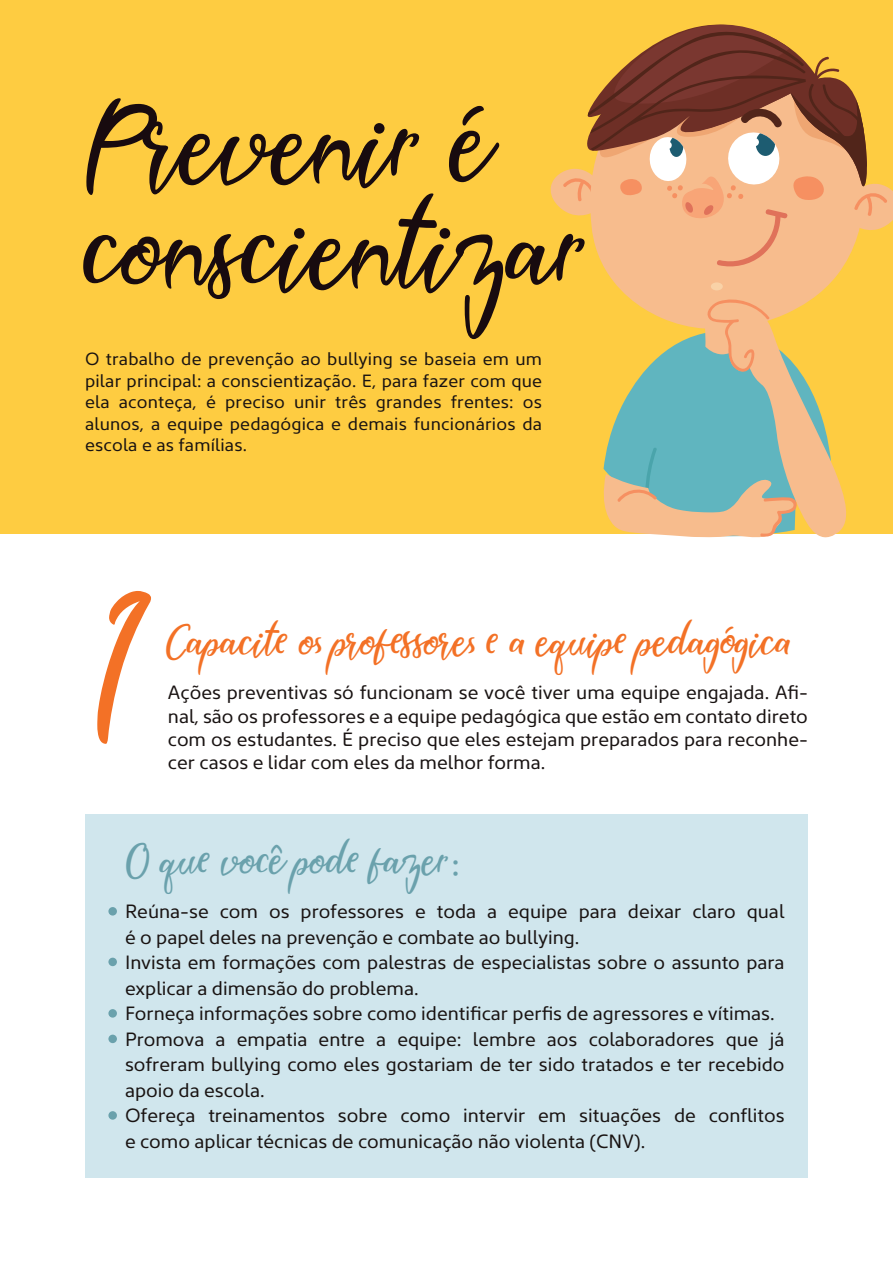
<style>
.page{position:relative;width:893px;height:1263px;background:#fff}
.page>*{position:absolute;margin:0;border:0;box-sizing:border-box;transform-origin:0 0}
.t1{font:198px "Visually";color:#f37126}
.t2{font:120px/105px "Visually";color:#180b0f}
.t3{font:45px "Visually";color:#f37126}
.t4{font:45px "Visually";color:#6aa1ac}
.t5{font:19.5px/25.5px "Kyrial Sans Pro";color:#191312;text-align:justify}
.t6{font:18px/21.6px "Kyrial Sans Pro";letter-spacing:.01em;color:#191312;text-align:justify}
</style>
<div class="page">
<div style="left:0;top:0;width:893px;height:534px;background:#fecc41"></div>
<div style="left:85px;top:814px;width:723px;height:364px;background:#d0e6ed"></div>
<div style="left:108px;top:1009px;width:9px;height:8px;background:#6aa1ac;border-radius:50%"></div>
<div style="left:108px;top:1035px;width:9px;height:8px;background:#6aa1ac;border-radius:50%"></div>
<div style="left:108px;top:1111px;width:9px;height:9px;background:#6aa1ac;border-radius:50%"></div>
<div style="left:108px;top:907px;width:9px;height:8px;background:#6aa1ac;border-radius:50%"></div>
<div style="left:108px;top:958px;width:9px;height:8px;background:#6aa1ac;border-radius:50%"></div>
<svg style="left:604px;top:268px;width:238px;height:28px;fill:#f7bc8d"></svg>
<div style="left:711px;top:282px;width:12px;height:8px;background:#f9d2a7;border-radius:50%"></div>
<svg style="left:550px;top:24px;width:343px;height:244px"></svg>
<svg style="left:603px;top:296px;width:243px;height:242px"></svg>
<h2 class="t2" style="left:85px;top:93px;width:505px">Prevenir é conscientizar</h2>
<p class="t6" style="left:85px;top:347px;width:459px">O trabalho de prevenção ao bullying se baseia em um pilar principal: a conscientização. E, para fazer com que ela aconteça, é preciso unir três grandes frentes: os alunos, a equipe pedagógica e demais funcionários da escola e as famílias.</p>
<h1 class="t1" style="left:93px;top:516px;width:53px">1</h1>
<h3 class="t3" style="left:166px;top:608px;width:628px">Capacite os professores e a equipe pedagógica</h3>
<p class="t5" style="left:168px;top:680px;width:641px;line-height:23.4px">Ações preventivas só funcionam se você tiver uma equipe engajada. Afi&shy;nal, são os professores e a equipe pedagógica que estão em contato direto com os estudantes. É preciso que eles estejam preparados para reconhe&shy;cer casos e lidar com eles da melhor forma.</p>
<h3 class="t4" style="left:125px;top:826px;width:336px">O que você pode fazer:</h3>
<p class="t5" style="left:125px;top:898px;width:661px;text-align:left">Reúna-se com os professores e toda a equipe para deixar claro qual é o papel deles na prevenção e combate ao bullying.<br>Invista em formações com palestras de especialistas sobre o assunto para explicar a dimensão do problema.<br>Forneça informações sobre como identificar perfis de agressores e vítimas.<br>Promova a empatia entre a equipe: lembre aos colaboradores que já sofreram bullying como eles gostariam de ter sido tratados e ter recebido apoio da escola.<br>Ofereça treinamentos sobre como intervir em situações de conflitos e como aplicar técnicas de comunicação não violenta (CNV).</p>
</div>
